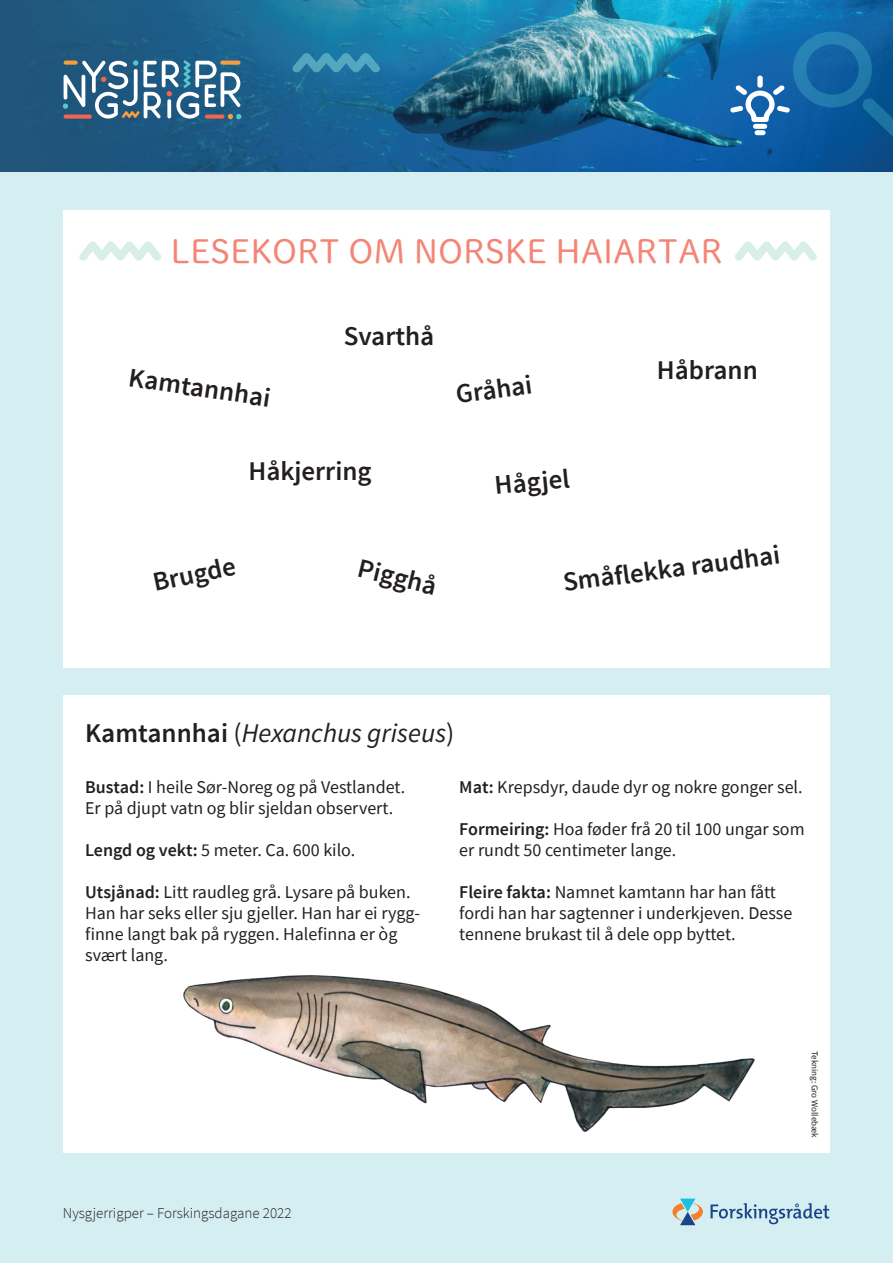
<style>
.page{position:relative;width:893px;height:1263px;background:#d5eef1}
.page>*{position:absolute;margin:0;border:0;box-sizing:border-box;transform-origin:0 0}
.t1{font:33px "DNP Shuei M Go Std L";color:#f48575}
.t2{font:600 27px "Source Sans Pro";color:#231f20}
.t3{font:italic 27px "Source Sans Pro";color:#231f20}
.t4{font:18px/21px "Source Sans Pro";color:#231f20}
.t5{font:300 15px "Source Sans Pro";color:#231f20}
.t6{font:9px "Source Sans Pro";color:#231f20}
.s1{font-weight:600;font-style:normal}
.s2{font-style:normal}
.s3{font-weight:600}
</style>
<div class="page">
<img style="left:691px;top:0;width:202px;height:172px">
<img style="left:0;top:0;width:691px;height:172px">
<svg style="left:292px;top:53px;width:88px;height:20px;background:#3b90b2"></svg>
<svg style="left:63px;top:60px;width:178px;height:59px;background:#6489a3"></svg>
<svg style="left:220px;top:61px;width:20px;height:4px"></svg>
<svg style="left:730px;top:30px;width:163px;height:123px;background:#1968a7"></svg>
<svg style="left:672px;top:1198px;width:31px;height:27px"></svg>
<svg style="left:710px;top:1203px;width:119px;height:21px"></svg>
<div style="left:63px;top:210px;width:766px;height:458px;background:#fff"></div>
<div style="left:63px;top:695px;width:766px;height:457px;background:#fff"></div>
<svg style="left:79px;top:241px;width:82px;height:20px"></svg>
<svg style="left:735px;top:241px;width:82px;height:20px"></svg>
<img style="left:183px;top:975px;width:572px;height:157px">
<h1 class="t1" style="left:171px;top:228px;width:553px">LESEKORT OM NORSKE HAIARTAR</h1>
<h2 class="t2" style="left:132px;top:359px;width:144px;rotate:9deg">Kamtannhai</h2>
<h2 class="t2" style="left:344px;top:319px;width:92px">Svarthå</h2>
<h2 class="t2" style="left:454px;top:378px;width:78px;rotate:-8deg">Gråhai</h2>
<h2 class="t2" style="left:657px;top:353px;width:102px">Håbrann</h2>
<h2 class="t2" style="left:249px;top:454px;width:125px">Håkjerring</h2>
<h2 class="t2" style="left:150px;top:566px;width:85px;rotate:-12deg">Brugde</h2>
<h2 class="t2" style="left:362px;top:551px;width:82px;rotate:13deg">Pigghå</h2>
<h2 class="t2" style="left:493px;top:468px;width:77px;rotate:-5deg">Hågjel</h2>
<h2 class="t2" style="left:561px;top:566px;width:220px;rotate:-8deg">Småfl ekka raudhai</h2>
<h2 class="t3" style="left:85px;top:716px;width:371px"><span class="s1">Kamtannhai</span> <span class="s2">(</span>Hexanchus griseus<span class="s2">)</span></h2>
<p class="t4" style="left:85px;top:776px;width:322px"><span class="s3">Bustad:</span> I heile Sør-Noreg og på Vestlandet.<br>Er på djupt vatn og blir sjeldan observert.</p>
<p class="t4" style="left:85px;top:839px;width:272px"><span class="s3">Lengd og vekt:</span> 5 meter. Ca. 600 kilo.</p>
<p class="t4" style="left:85px;top:881px;width:337px"><span class="s3">Utsjånad:</span> Litt raudleg grå. Lysare på buken.<br>Han har seks eller sju gjeller. Han har ei rygg&shy;finne langt bak på ryggen. Halefinna er òg svært lang.</p>
<p class="t4" style="left:459px;top:776px;width:345px"><span class="s3">Mat:</span> Krepsdyr, daude dyr og nokre gonger sel.</p>
<p class="t4" style="left:459px;top:818px;width:347px"><span class="s3">Formeiring:</span> Hoa føder frå 20 til 100 ungar som er rundt 50 centimeter lange.</p>
<p class="t4" style="left:459px;top:881px;width:335px"><span class="s3">Fleire fakta:</span> Namnet kamtann har han fått fordi han har sagtenner i underkjeven. Desse tennene brukast til å dele opp byttet.</p>
<p class="t5" style="left:63px;top:1203px;width:230px">Nysgjerrigper – Forskingsdagane 2022</p>
<p class="t6" style="left:820px;top:1051px;width:88px;rotate:90deg">Tekning: Gro Wollebæk</p>
</div>
